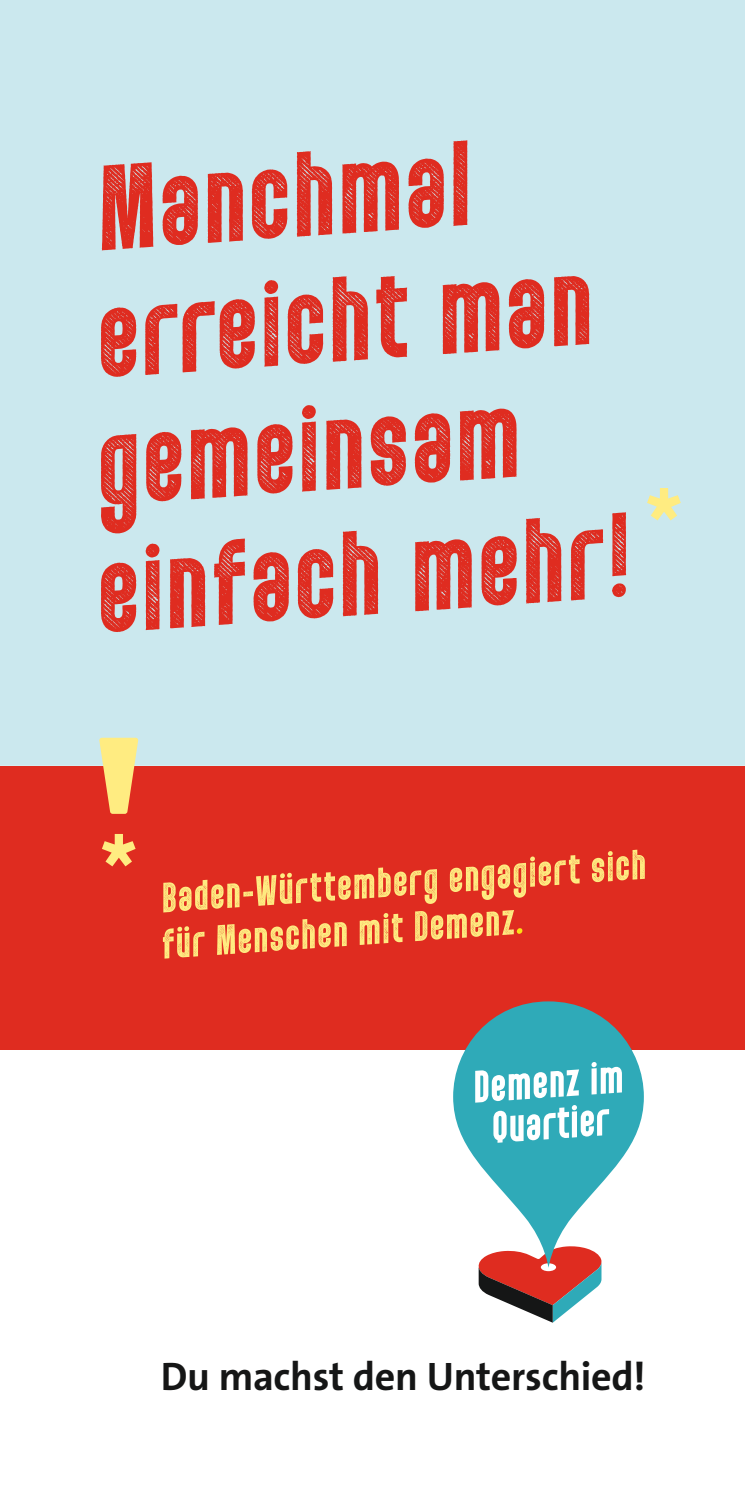
<style>
.page{position:relative;width:745px;height:1489px;background:#fff}
.page>*{position:absolute;margin:0;border:0;box-sizing:border-box;transform-origin:0 0}
.t1{font:142px/127.2px "Punk Rocker Stamp";color:#df2c20}
.t2{font:49.75px/46.2px "Punk Rocker Stamp";color:#ffec81}
.t3{font:700 40px "The Sans B W7";letter-spacing:-.01em;color:#151616}
</style>
<div class="page">
<div style="left:0;top:0;width:744px;height:765px;background:#cbe8ee"></div>
<div style="left:0;top:765px;width:744px;height:284px;background:#df2c20"></div>
<svg style="left:99px;top:737px;width:39px;height:129px"></svg>
<svg style="left:646px;top:488px;width:34px;height:32px"></svg>
<svg style="left:478px;top:1267px;width:123px;height:55px"></svg>
<div style="left:540px;top:1263px;width:15px;height:7px;background:#fff;border-radius:50%"></div>
<svg style="left:453px;top:1001px;width:190px;height:266px;fill:#2faab8"></svg>
<svg style="left:475px;top:1061px;width:146px;height:81px"></svg>
<svg style="left:516px;top:928px;width:6px;height:6px"></svg>
<h1 class="t1" style="left:65px;top:149px;width:531px;rotate:-4deg">Manchmal erreicht man gemeinsam einfach mehr!</h1>
<p class="t2" style="left:156px;top:875px;width:488px;rotate:-4deg">Baden-Württemberg engagiert sich für Menschen mit Demenz</p>
<p class="t3" style="left:161px;top:1350px;width:486px">Du machst den Unterschied!</p>
</div>
